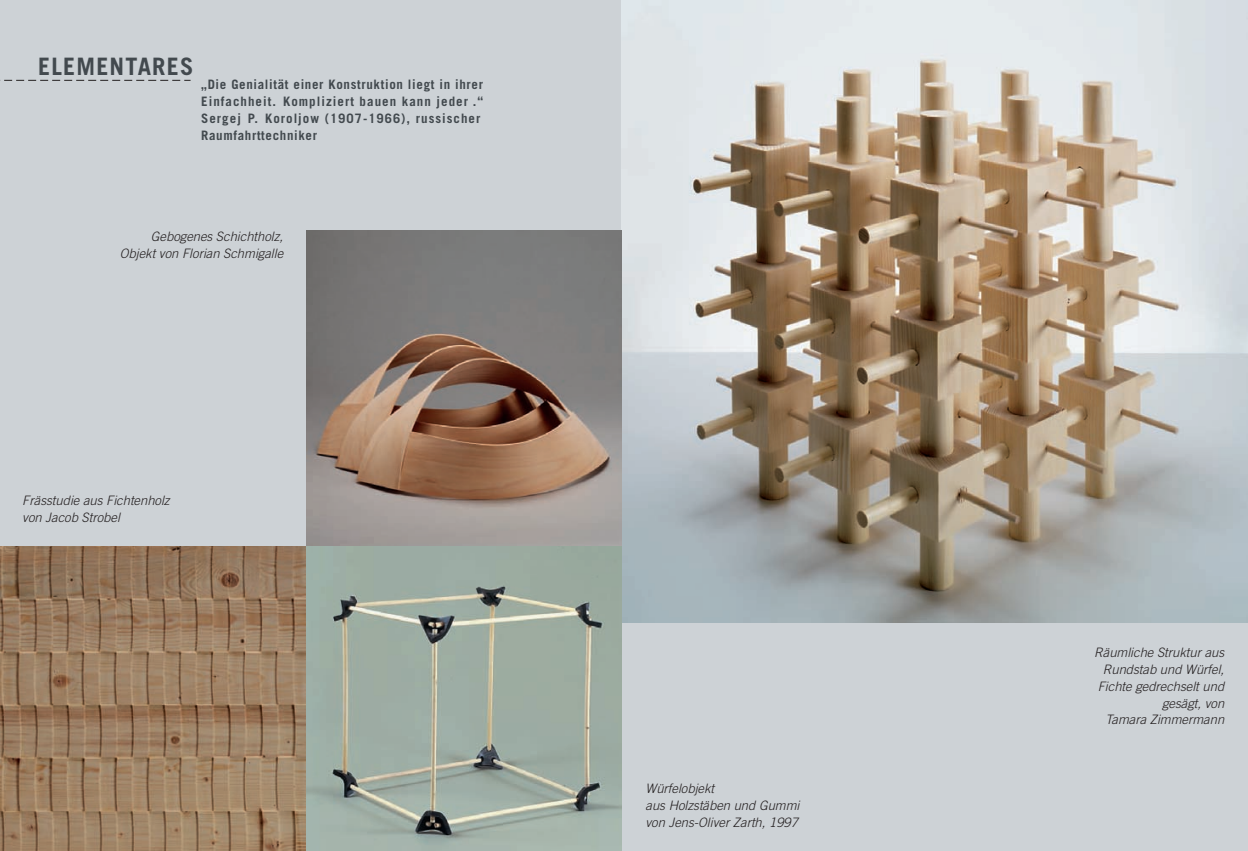
<style>
.page{position:relative;width:1248px;height:851px;background:#fff}
.page>*{position:absolute;margin:0;border:0;box-sizing:border-box;transform-origin:0 0}
.t1{font:700 24px "Trade Gothic";letter-spacing:.05em;color:#42494e}
.t2{font:italic 300 13px/16.9px "Trade Gothic";color:#231f20}
.t3{font:700 13px/16.9px "Trade Gothic";letter-spacing:.075em;color:#42494e}
</style>
<div class="page">
<div style="left:0;top:0;width:1247px;height:850px;background:#cdd2d6"></div>
<svg style="left:0;top:80px;width:190px;height:1px"></svg>
<img style="left:622px;top:0;width:625px;height:622px">
<img style="left:307px;top:231px;width:315px;height:315px">
<img style="left:0;top:546px;width:622px;height:304px">
<p class="t1" style="left:38px;top:51px;width:157px">ELEMENTARES</p>
<p class="t3" style="left:201px;top:76px;width:283px">„Die Genialität einer Konstruktion liegt in ihrer Einfachheit. Kompliziert bauen kann jeder .“ Sergej P. Koroljow (1907-1966), russischer Raumfahrttechniker</p>
<p class="t2" style="left:120px;top:228px;width:168px;text-align:right">GebogenesSchichtholz,<br>Objektvon Florian Schmigalle</p>
<p class="t2" style="left:22px;top:491px;width:152px">Frässtudie ausFichtenholz von Jacob Strobel</p>
<p class="t2" style="left:645px;top:779px;width:159px">Würfelobjekt ausHolzstäben und Gummi von Jens-OliverZarth,1997</p>
<p class="t2" style="left:1093px;top:643px;width:135px;text-align:right">Räumliche Strukturaus<br>Rundstab und Würfel,<br>Fichte gedrechseltund gesägt,von<br>Tamara Zimmermann</p>
</div>
